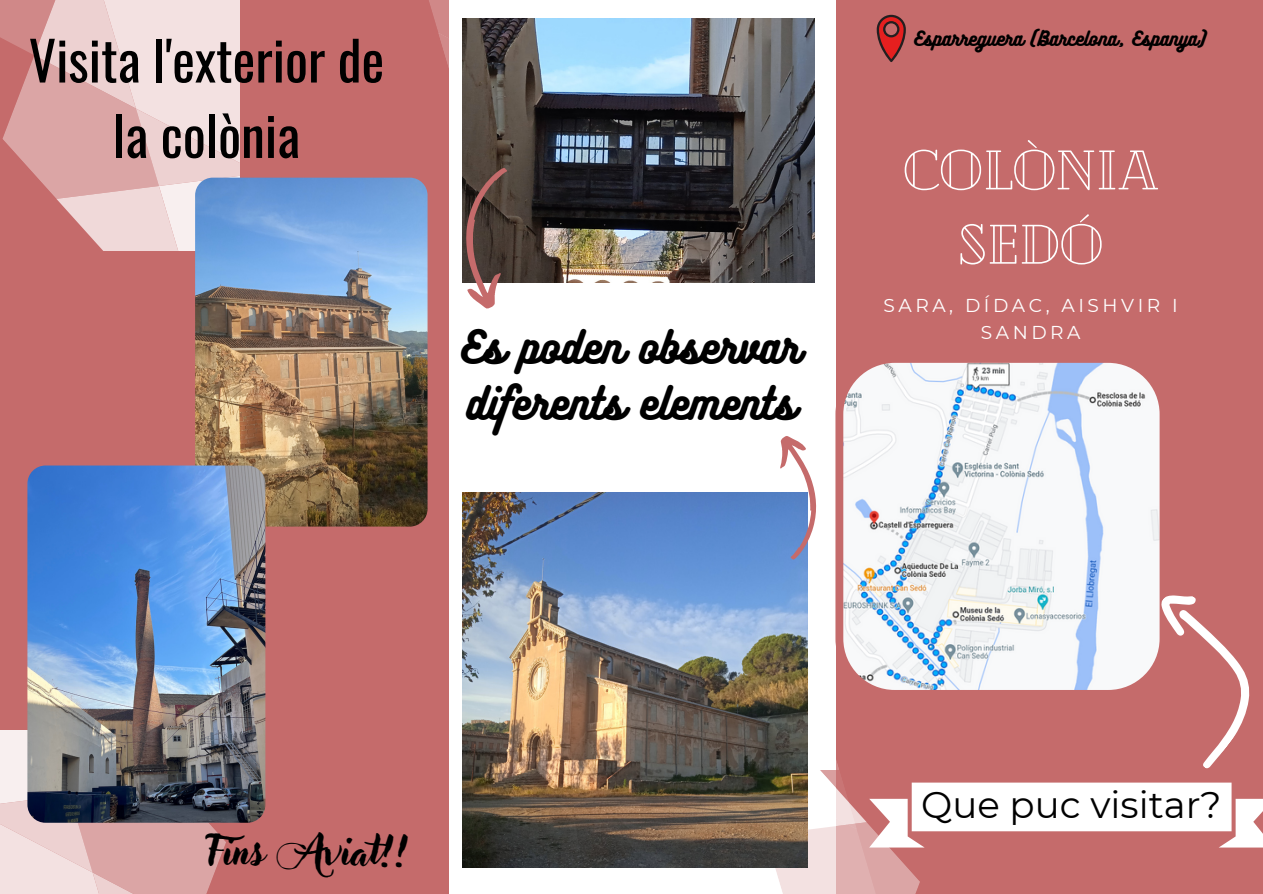
<style>
.page{position:relative;width:1263px;height:894px;background:#fff}
.page>*{position:absolute;margin:0;border:0;box-sizing:border-box;transform-origin:0 0}
.t1{font:55.5px/74.2px "Cheque";color:#fff;text-align:center}
.t2{font:54px/75.3px "Oswald";color:#000;text-align:center}
.t3{font:40.95px "Adlery Pro Swash";color:#000}
.t4{font:40.5px/56.2px "Bukhari Script";color:#000}
.t5{font:37.2px "Montserrat";color:#000}
.t6{font:18.6px/27px "Montserrat";letter-spacing:.19em;color:#fff;text-align:center}
.t7{font:18px "Bukhari Script";color:#000}
</style>
<div class="page">
<div style="left:0;top:0;width:1263px;height:893px;background:#c56b6b"></div>
<div style="left:449px;top:0;width:387px;height:893px;background:#fff"></div>
<svg style="left:0;top:730px;width:266px;height:163px"></svg>
<svg style="left:0;top:0;width:240px;height:250px;background:#e4bbbb"></svg>
<svg style="left:835px;top:362px;width:325px;height:220px;background:#e6e7ed"></svg>
<img style="left:462px;top:492px;width:345px;height:375px">
<img style="left:723px;top:18px;width:91px;height:265px">
<svg style="left:773px;top:436px;width:44px;height:124px"></svg>
<img style="left:429px;top:0;width:294px;height:309px">
<svg style="left:576px;top:582px;width:687px;height:311px"></svg>
<img style="left:195px;top:177px;width:233px;height:349px;border-radius:18px">
<svg style="left:877px;top:15px;width:29px;height:47px"></svg>
<img style="left:27px;top:465px;width:238px;height:357px;border-radius:18px">
<h2 class="t2" style="left:29px;top:20px;width:357px">Visita l'exterior de la colònia</h2>
<p class="t4" style="left:461px;top:317px;width:341px">Es poden observar diferents elements</p>
<p class="t7" style="left:914px;top:27px;width:293px">Esparreguera (Barcelona, Espanya)</p>
<h1 class="t1" style="left:903px;top:130px;width:257px">COLÒNIA<br>SEDÓ</h1>
<p class="t6" style="left:884px;top:292px;width:296px">SARA, DÍDAC, AISHVIR I<br>SANDRA</p>
<p class="t3" style="left:207px;top:831px;width:203px">Fins Aviat!!</p>
<p class="t5" style="left:921px;top:781px;width:302px">Que puc visitar?</p>
</div>
